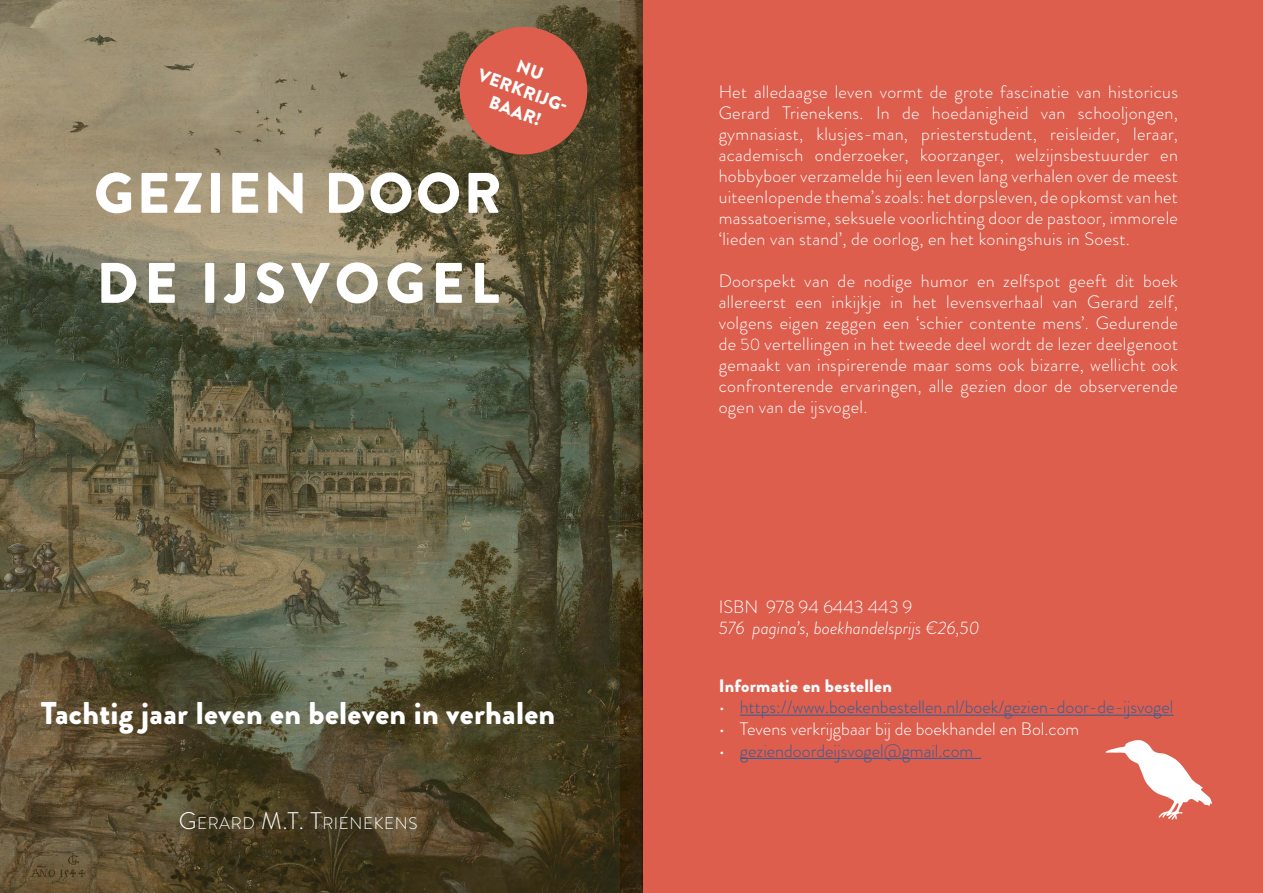
<style>
.page{position:relative;width:1263px;height:893px;background:#fff}
.page>*{position:absolute;margin:0;border:0;box-sizing:border-box;transform-origin:0 0}
.t1{font:900 57px/90px "Brandon Grotesque";letter-spacing:.07em;color:#fff}
.t2{font:900 31.5px "Brandon Grotesque";letter-spacing:.01em;color:#fff}
.t3{font:300 18px/21px "Brandon Grotesque";letter-spacing:.02em;color:#fff;text-align:justify}
.t4{font:300 18px "Brandon Grotesque";color:#325d95}
.t5{font:300 18px "Brandon Grotesque";color:#fff}
.t6{font:900 18px/21.6px "Brandon Grotesque";letter-spacing:.015em;color:#fff;text-align:center}
.t7{font:italic 300 18px "Brandon Grotesque";color:#fff}
.t8{font:300 16.8px "Brandon Grotesque";letter-spacing:.035em;color:#fff}
.s1{font-size:24px}
.s2{font-size:16.5px}
.s3{color:#fff}
</style>
<div class="page">
<div style="left:621px;top:0;width:642px;height:893px;background:#dd5e4d"></div>
<hr style="left:740px;top:715px;width:433px;height:1px;background:#325d95">
<hr style="left:740px;top:758px;width:241px;height:1px;background:#325d95">
<svg style="left:1105px;top:740px;width:107px;height:80px"></svg>
<img style="left:0;top:0;width:642px;height:893px">
<svg style="left:451px;top:19px;width:144px;height:144px;background:#a95943"></svg>
<p class="t6" style="left:490px;top:44px;width:96px;rotate:20deg">NU<br>VERKRIJG-<br>BAAR!</p>
<h1 class="t1" style="left:94px;top:149px;width:409px">GEZIEN DOOR<br>DE IJSVOGEL</h1>
<h2 class="t2" style="left:41px;top:690px;width:516px">Tachtig jaar leven en beleven in verhalen</h2>
<p class="t8" style="left:179px;top:812px;width:240px"><span class="s1">G</span>ERARD <span class="s1">M.T. T</span>RIENEKENS</p>
<p class="t3" style="left:719px;top:81px;width:461px">Het alledaagse leven vormt de grote fascinatie van historicus Gerard Trienekens. In de hoedanigheid van schooljongen, gymnasiast, klusjes-man, priesterstudent, reisleider, leraar, academisch onderzoeker, koorzanger, welzijnsbestuurder en hobbyboer verzamelde hij een leven lang verhalen over de meest uiteenlopende thema’s zoals: het dorpsleven, de opkomst van het massatoerisme, seksuele voorlichting door de pastoor, immorele ‘lieden van stand’, de oorlog, en het koningshuis in Soest.</p>
<p class="t3" style="left:719px;top:270px;width:461px">Doorspekt van de nodige humor en zelfspot geeft dit boek allereerst een inkijkje in het levensverhaal van Gerard zelf, volgens eigen zeggen een ‘schier contente mens’. Gedurende de <span class="s2">50</span> vertellingen in het tweede deel wordt de lezer deelgenoot gemaakt van inspirerende maar soms ook bizarre, wellicht ook confronterende ervaringen, alle gezien door de observerende ogen van de ijsvogel.</p>
<p class="t5" style="left:719px;top:594px;width:195px">ISBN 978 94 6443 443 9</p>
<p class="t7" style="left:719px;top:616px;width:262px">576 pagina’s, boekhandelsprijs €26,50</p>
<p class="t6" style="left:719px;top:675px;width:175px">Informatie en bestellen</p>
<p class="t4" style="left:719px;top:695px;width:456px"><span class="s3">•</span> https://www.boekenbestellen.nl/boek/gezien-door-de-ijsvogel</p>
<p class="t5" style="left:719px;top:716px;width:362px">• Tevens verkrijgbaar bij de boekhandel en Bol.com</p>
<p class="t4" style="left:719px;top:738px;width:256px"><span class="s3">•</span> geziendoordeijsvogel@gmail.com</p>
</div>
